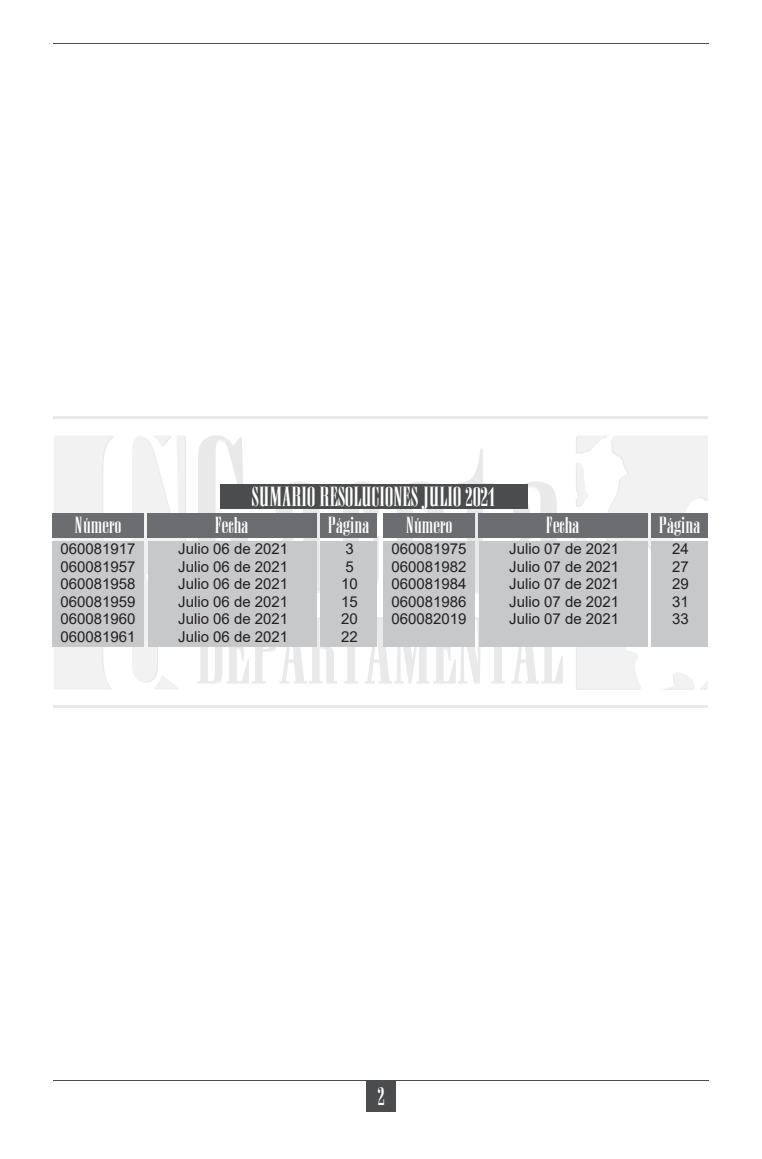
<style>
.page{position:relative;width:762px;height:1159px;background:#fff}
.page>*{position:absolute;margin:0;border:0;box-sizing:border-box;transform-origin:0 0}
.t1{font:23.75px "Anatevka";color:#fff}
.t2{font:22.5px "Anatevka";color:#fff}
.t3{font:20px "Anatevka";color:#fff}
.t4{font:15px/17.5px "Arial";color:#231f20}
</style>
<div class="page">
<svg style="left:198px;top:435px;width:50px;height:106px"></svg>
<svg style="left:276px;top:481px;width:44px;height:113px"></svg>
<svg style="left:343px;top:481px;width:36px;height:102px"></svg>
<svg style="left:397px;top:482px;width:46px;height:59px"></svg>
<svg style="left:458px;top:448px;width:36px;height:146px"></svg>
<svg style="left:513px;top:481px;width:44px;height:60px"></svg>
<svg style="left:197px;top:617px;width:366px;height:67px"></svg>
<hr style="left:54px;top:705px;width:654px;height:2px;background:#4b4c4d">
<hr style="left:54px;top:416px;width:654px;height:2px;background:#4b4c4d">
<svg style="left:132px;top:436px;width:54px;height:253px"></svg>
<svg style="left:54px;top:436px;width:60px;height:253px"></svg>
<svg style="left:576px;top:436px;width:132px;height:141px"></svg>
<svg style="left:664px;top:672px;width:44px;height:18px"></svg>
<svg style="left:576px;top:647px;width:65px;height:43px"></svg>
<div style="left:366px;top:1080px;width:30px;height:31px;background:#4b4c4d"></div>
<hr style="left:53px;top:1080px;width:656px;height:1px;background:#4b4c4d">
<hr style="left:53px;top:43px;width:656px;height:1px;background:#4b4c4d">
<div style="left:52px;top:513px;width:91px;height:25px;background:#6c6d70"></div>
<div style="left:383px;top:513px;width:91px;height:25px;background:#6c6d70"></div>
<div style="left:147px;top:513px;width:169px;height:25px;background:#6c6d70"></div>
<div style="left:478px;top:513px;width:169px;height:25px;background:#6c6d70"></div>
<div style="left:320px;top:513px;width:57px;height:25px;background:#6c6d70"></div>
<div style="left:651px;top:513px;width:57px;height:25px;background:#6c6d70"></div>
<div style="left:52px;top:541px;width:91px;height:106px;background:#c7c8ca"></div>
<div style="left:383px;top:541px;width:91px;height:106px;background:#c7c8ca"></div>
<div style="left:148px;top:541px;width:168px;height:106px;background:#c7c8ca"></div>
<div style="left:479px;top:541px;width:168px;height:106px;background:#c7c8ca"></div>
<div style="left:320px;top:541px;width:57px;height:106px;background:#c7c8ca"></div>
<div style="left:651px;top:541px;width:57px;height:106px;background:#c7c8ca"></div>
<div style="left:220px;top:484px;width:307px;height:25px;background:#4b4c4d"></div>
<p class="t1" style="left:251px;top:482px;width:246px">SUMARIO RESOLUCIONES JULIO 2021</p>
<p class="t3" style="left:75px;top:513px;width:47px">Número</p>
<p class="t3" style="left:406px;top:513px;width:47px">Número</p>
<p class="t4" style="left:60px;top:540px;width:77px">060081917</p>
<p class="t4" style="left:60px;top:557px;width:77px">060081957</p>
<p class="t4" style="left:60px;top:575px;width:77px">060081958</p>
<p class="t4" style="left:60px;top:592px;width:77px">060081959</p>
<p class="t4" style="left:60px;top:610px;width:77px">060081960</p>
<p class="t4" style="left:60px;top:627px;width:77px">060081961</p>
<p class="t3" style="left:215px;top:513px;width:35px">Fecha</p>
<p class="t3" style="left:545px;top:513px;width:35px">Fecha</p>
<p class="t4" style="left:178px;top:540px;width:112px">Julio 06 de 2021</p>
<p class="t4" style="left:178px;top:557px;width:112px">Julio 06 de 2021</p>
<p class="t4" style="left:178px;top:575px;width:112px">Julio 06 de 2021</p>
<p class="t4" style="left:178px;top:592px;width:112px">Julio 06 de 2021</p>
<p class="t4" style="left:178px;top:610px;width:112px">Julio 06 de 2021</p>
<p class="t4" style="left:178px;top:627px;width:112px">Julio 06 de 2021</p>
<p class="t3" style="left:327px;top:513px;width:43px">Página</p>
<p class="t3" style="left:658px;top:513px;width:43px">Página</p>
<p class="t4" style="left:345px;top:540px;width:10px">3</p>
<p class="t4" style="left:345px;top:557px;width:10px">5</p>
<p class="t4" style="left:341px;top:575px;width:18px">10</p>
<p class="t4" style="left:341px;top:592px;width:18px">15</p>
<p class="t4" style="left:341px;top:610px;width:18px">20</p>
<p class="t4" style="left:341px;top:627px;width:18px">22</p>
<p class="t4" style="left:391px;top:540px;width:77px">060081975</p>
<p class="t4" style="left:391px;top:557px;width:77px">060081982</p>
<p class="t4" style="left:391px;top:575px;width:77px">060081984<br>060081986</p>
<p class="t4" style="left:391px;top:610px;width:77px">060082019</p>
<p class="t4" style="left:509px;top:540px;width:112px">Julio 07 de 2021</p>
<p class="t4" style="left:509px;top:557px;width:112px">Julio 07 de 2021</p>
<p class="t4" style="left:509px;top:575px;width:112px">Julio 07 de 2021</p>
<p class="t4" style="left:509px;top:592px;width:112px">Julio 07 de 2021</p>
<p class="t4" style="left:509px;top:610px;width:112px">Julio 07 de 2021</p>
<p class="t4" style="left:672px;top:540px;width:18px">24</p>
<p class="t4" style="left:672px;top:557px;width:18px">27</p>
<p class="t4" style="left:672px;top:575px;width:18px">29</p>
<p class="t4" style="left:672px;top:592px;width:18px">31</p>
<p class="t4" style="left:672px;top:610px;width:18px">33</p>
<p class="t2" style="left:377px;top:1082px;width:9px">2</p>
</div>
